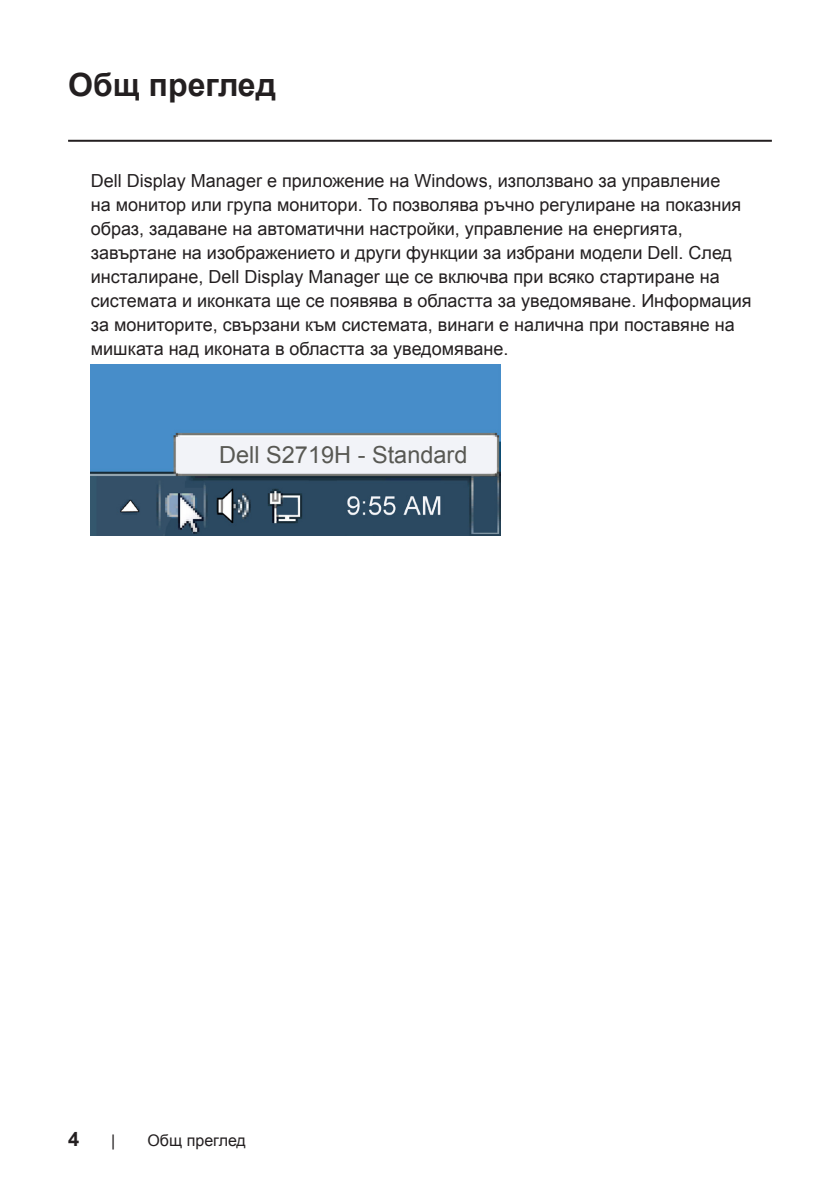
<style>
.page{position:relative;width:840px;height:1191px;background:#fff}
.page>*{position:absolute;margin:0;border:0;box-sizing:border-box;transform-origin:0 0}
.Head_1{font:700 32px "Arial";color:#231f20}
.t1{font:23.4px "Arial";color:#585853}
.t2{font:700 20px "Arial";color:#231f20}
.Paragraph{font:18px/24px "Arial";color:#231f20}
.t3{font:16px "Arial";color:#231f20}
</style>
<div class="page">
<hr style="left:68px;top:140px;width:703px;height:2px;background:#231f20">
<img style="left:91px;top:365px;width:409px;height:170px">
<div style="left:182px;top:441px;width:305px;height:28px;background:#f2f3f8"></div>
<p class="Head_1" style="left:68px;top:63px;width:209px">Общ преглед</p>
<p class="Paragraph" style="left:91px;top:169px;width:662px">Dell Display Manager е приложение на Windows, използвано за управление<br>на монитор или група монитори. То позволява ръчно регулиране на показния образ, задаване на автоматични настройки, управление на енергията, завъртане на изображението и други функции за избрани модели Dell. След инсталиране, Dell Display Manager ще се включва при всяко стартиране на системата и иконката ще се появява в областта за уведомяване. Информация за мониторите, свързани към системата, винаги е налична при поставяне на мишката над иконата в областта за уведомяване.</p>
<p class="t1" style="left:219px;top:439px;width:249px">Dell S2719H - Standard</p>
<p class="t2" style="left:68px;top:1125px;width:13px">4</p>
<p class="t3" style="left:111px;top:1129px;width:6px">|</p>
<p class="t3" style="left:147px;top:1129px;width:100px">Общ преглед</p>
</div>
